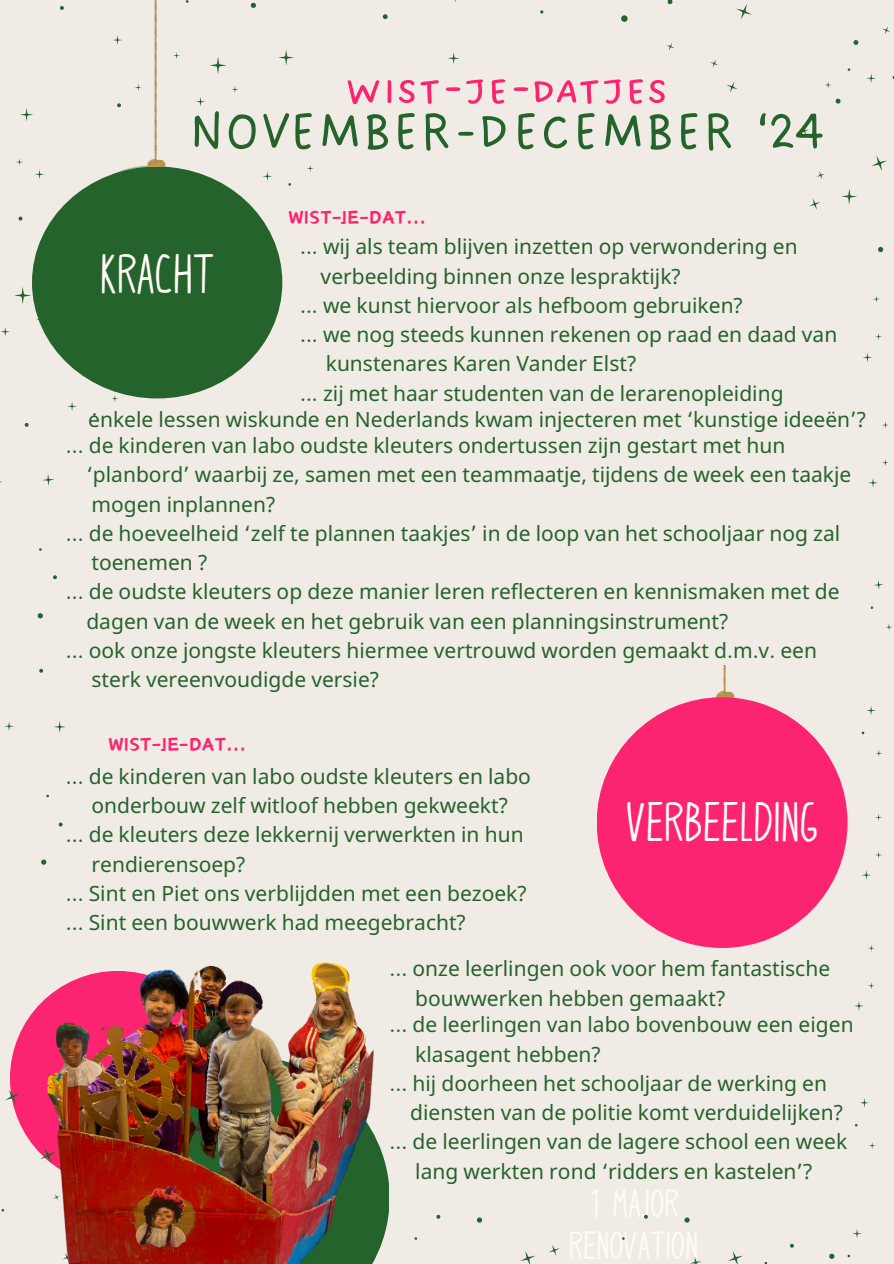
<style>
.page{position:relative;width:894px;height:1264px;background:#fff}
.page>*{position:absolute;margin:0;border:0;box-sizing:border-box;transform-origin:0 0}
.t1{font:56.25px "DO Sans Regular Alt";color:#25632d}
.t2{font:53.1px "DO All Caps Regular";color:#fc2471}
.t3{font:42.3px "Canva Handdrawn Cartoon";color:#fffbf7}
.t4{font:23.1px "Canva Sword Like Dream";color:#fc2471}
.t5{font:21px "Noto Sans";color:#25632d}
.s1{font-family:"Kacst Decorative"}
.s2{font-family:"Noto Sans Gurmukhi"}
</style>
<div class="page">
<div style="left:0;top:0;width:893px;height:1263px;background:#f1ebe5"></div>
<img style="left:60px;top:0;width:195px;height:210px">
<div style="left:32px;top:167px;width:250px;height:231px;background:#25632d;border-radius:50%"></div>
<svg style="left:278px;top:50px;width:16px;height:16px"></svg>
<svg style="left:35px;top:170px;width:9px;height:9px"></svg>
<svg style="left:60px;top:6px;width:4px;height:4px"></svg>
<svg style="left:135px;top:84px;width:7px;height:7px"></svg>
<svg style="left:173px;top:52px;width:7px;height:7px"></svg>
<svg style="left:20px;top:108px;width:13px;height:13px"></svg>
<svg style="left:231px;top:86px;width:7px;height:7px"></svg>
<svg style="left:16px;top:159px;width:7px;height:7px"></svg>
<svg style="left:307px;top:165px;width:6px;height:7px"></svg>
<svg style="left:112px;top:35px;width:10px;height:10px"></svg>
<svg style="left:263px;top:171px;width:9px;height:10px"></svg>
<svg style="left:195px;top:97px;width:10px;height:10px"></svg>
<svg style="left:209px;top:57px;width:18px;height:17px"></svg>
<svg style="left:251px;top:3px;width:5px;height:5px"></svg>
<svg style="left:117px;top:103px;width:4px;height:4px"></svg>
<svg style="left:727px;top:81px;width:11px;height:12px"></svg>
<svg style="left:882px;top:26px;width:8px;height:8px"></svg>
<svg style="left:736px;top:4px;width:16px;height:16px"></svg>
<svg style="left:666px;top:43px;width:9px;height:8px"></svg>
<svg style="left:710px;top:59px;width:8px;height:9px"></svg>
<svg style="left:667px;top:0;width:6px;height:5px"></svg>
<svg style="left:853px;top:40px;width:5px;height:5px"></svg>
<svg style="left:382px;top:14px;width:5px;height:5px"></svg>
<svg style="left:448px;top:52px;width:11px;height:12px"></svg>
<svg style="left:540px;top:10px;width:3px;height:4px"></svg>
<svg style="left:621px;top:15px;width:6px;height:7px"></svg>
<svg style="left:809px;top:198px;width:11px;height:12px"></svg>
<svg style="left:871px;top:155px;width:16px;height:16px"></svg>
<svg style="left:800px;top:127px;width:9px;height:8px"></svg>
<svg style="left:817px;top:171px;width:8px;height:8px"></svg>
<svg style="left:835px;top:98px;width:6px;height:6px"></svg>
<svg style="left:111px;top:395px;width:7px;height:7px"></svg>
<svg style="left:67px;top:402px;width:10px;height:9px"></svg>
<svg style="left:0;top:327px;width:10px;height:9px"></svg>
<svg style="left:14px;top:287px;width:17px;height:17px"></svg>
<svg style="left:841px;top:188px;width:16px;height:16px"></svg>
<svg style="left:825px;top:81px;width:6px;height:7px"></svg>
<svg style="left:866px;top:74px;width:9px;height:9px"></svg>
<svg style="left:878px;top:247px;width:5px;height:5px"></svg>
<svg style="left:42px;top:474px;width:12px;height:12px"></svg>
<svg style="left:25px;top:423px;width:4px;height:4px"></svg>
<svg style="left:53px;top:575px;width:4px;height:4px"></svg>
<svg style="left:38px;top:613px;width:5px;height:5px"></svg>
<svg style="left:863px;top:353px;width:9px;height:9px"></svg>
<svg style="left:873px;top:296px;width:6px;height:7px"></svg>
<svg style="left:875px;top:333px;width:7px;height:7px"></svg>
<svg style="left:885px;top:624px;width:7px;height:6px"></svg>
<svg style="left:874px;top:580px;width:9px;height:10px"></svg>
<svg style="left:868px;top:478px;width:9px;height:9px"></svg>
<svg style="left:882px;top:422px;width:6px;height:6px"></svg>
<svg style="left:882px;top:459px;width:6px;height:7px"></svg>
<svg style="left:875px;top:750px;width:7px;height:6px"></svg>
<svg style="left:866px;top:706px;width:9px;height:9px"></svg>
<img style="left:701px;top:665px;width:122px;height:83px">
<div style="left:596px;top:697px;width:251px;height:251px;background:#fc2471;border-radius:50%"></div>
<svg style="left:54px;top:721px;width:12px;height:12px"></svg>
<svg style="left:39px;top:669px;width:4px;height:3px"></svg>
<svg style="left:4px;top:721px;width:10px;height:10px"></svg>
<svg style="left:862px;top:870px;width:8px;height:10px"></svg>
<svg style="left:875px;top:814px;width:6px;height:7px"></svg>
<svg style="left:875px;top:852px;width:6px;height:6px"></svg>
<svg style="left:869px;top:1142px;width:6px;height:7px"></svg>
<svg style="left:860px;top:1098px;width:9px;height:9px"></svg>
<svg style="left:5px;top:1090px;width:5px;height:11px"></svg>
<svg style="left:854px;top:1001px;width:9px;height:9px"></svg>
<svg style="left:868px;top:945px;width:6px;height:6px"></svg>
<svg style="left:868px;top:982px;width:6px;height:7px"></svg>
<svg style="left:852px;top:1229px;width:9px;height:9px"></svg>
<svg style="left:691px;top:1257px;width:11px;height:6px"></svg>
<svg style="left:790px;top:1243px;width:4px;height:4px"></svg>
<svg style="left:829px;top:1253px;width:5px;height:6px"></svg>
<img style="left:10px;top:794px;width:377px;height:469px">
<svg style="left:548px;top:1245px;width:12px;height:11px"></svg>
<svg style="left:728px;top:1251px;width:15px;height:12px"></svg>
<svg style="left:644px;top:1214px;width:4px;height:5px"></svg>
<svg style="left:684px;top:1217px;width:6px;height:6px"></svg>
<svg style="left:339px;top:1242px;width:15px;height:16px"></svg>
<svg style="left:520px;top:1251px;width:15px;height:12px"></svg>
<svg style="left:436px;top:1214px;width:5px;height:5px"></svg>
<svg style="left:476px;top:1217px;width:6px;height:6px"></svg>
<h3 class="t2" style="left:344px;top:56px;width:325px">WIST-JE-DATJES</h3>
<p class="t1" style="left:187px;top:99px;width:639px">NOVEMBER-DECEMBER ‘24</p>
<h4 class="t4" style="left:288px;top:207px;width:139px">WIST-JE-DAT...</h4>
<p class="t5" style="left:300px;top:232px;width:499px"><span class="s1">...</span> wij als team blijven inzetten op verwondering en</p>
<p class="t5" style="left:320px;top:261px;width:361px">verbeelding binnen onze lespraktijk?</p>
<p class="t5" style="left:300px;top:290px;width:444px"><span class="s1">...</span> we kunst hiervoor als hefboom gebruiken?</p>
<p class="t5" style="left:300px;top:320px;width:538px"><span class="s1">...</span> we nog steeds kunnen rekenen op raad en daad van</p>
<h1 class="t5" style="left:326px;top:349px;width:312px">kunstenares Karen Vander Elst?</h1>
<h1 class="t5" style="left:300px;top:378px;width:485px"><span class="s1">...</span> zij met haar studenten van de lerarenopleiding</h1>
<h2 class="t3" style="left:100px;top:251px;width:116px">KRACHT</h2>
<p class="t5" style="left:88px;top:404px;width:779px">enkele lessen wiskunde en Nederlands kwam injecteren met <span class="s2">‘</span>kunstige ideeën<span class="s2">’</span>?</p>
<p class="t5" style="left:66px;top:430px;width:721px"><span class="s1">...</span> de kinderen van labo oudste kleuters ondertussen zijn gestart met hun</p>
<p class="t5" style="left:86px;top:460px;width:766px"><span class="s2">‘</span>planbord<span class="s2">’</span> waarbij ze, samen met een teammaatje, tijdens de week een taakje</p>
<p class="t5" style="left:91px;top:489px;width:185px">mogen inplannen?</p>
<p class="t5" style="left:66px;top:518px;width:775px"><span class="s1">...</span> de hoeveelheid <span class="s2">‘</span>zelf te plannen taakjes<span class="s2">’</span> in de loop van het schooljaar nog zal</p>
<p class="t5" style="left:91px;top:547px;width:117px">toenemen ?</p>
<p class="t5" style="left:66px;top:577px;width:775px"><span class="s1">...</span> de oudste kleuters op deze manier leren reflecteren en kennismaken met de</p>
<p class="t5" style="left:86px;top:606px;width:643px">dagen van de week en het gebruik van een planningsinstrument?</p>
<p class="t5" style="left:66px;top:635px;width:752px"><span class="s1">...</span> ook onze jongste kleuters hiermee vertrouwd worden gemaakt d<span class="s1">.</span>m<span class="s1">.</span>v<span class="s1">.</span> een</p>
<p class="t5" style="left:91px;top:664px;width:289px">sterk vereenvoudigde versie?</p>
<p class="t4" style="left:108px;top:733px;width:139px">WIST-JE-DAT...</p>
<p class="t5" style="left:66px;top:761px;width:466px"><span class="s1">...</span> de kinderen van labo oudste kleuters en labo</p>
<p class="t5" style="left:91px;top:790px;width:417px">onderbouw zelf witloof hebben gekweekt?</p>
<p class="t5" style="left:66px;top:819px;width:459px"><span class="s1">...</span> de kleuters deze lekkernij verwerkten in hun</p>
<p class="t5" style="left:91px;top:849px;width:155px">rendierensoep?</p>
<p class="t5" style="left:66px;top:878px;width:462px"><span class="s1">...</span> Sint en Piet ons verblijdden met een bezoek?</p>
<p class="t5" style="left:66px;top:907px;width:401px"><span class="s1">...</span> Sint een bouwwerk had meegebracht?</p>
<p class="t5" style="left:389px;top:953px;width:442px"><span class="s1">...</span> onze leerlingen ook voor hem fantastische</p>
<p class="t5" style="left:415px;top:983px;width:311px">bouwwerken hebben gemaakt?</p>
<h4 class="t5" style="left:389px;top:1009px;width:465px"><span class="s1">...</span> de leerlingen van labo bovenbouw een eigen</h4>
<p class="t5" style="left:415px;top:1039px;width:187px">klasagent hebben?</p>
<p class="t5" style="left:389px;top:1068px;width:439px"><span class="s1">...</span> hij doorheen het schooljaar de werking en</p>
<p class="t5" style="left:410px;top:1097px;width:434px">diensten van de politie komt verduidelijken?</p>
<p class="t5" style="left:389px;top:1126px;width:459px"><span class="s1">...</span> de leerlingen van de lagere school een week</p>
<p class="t5" style="left:415px;top:1156px;width:398px">lang werkten rond <span class="s2">‘</span>ridders en kastelen<span class="s2">’</span>?</p>
<p class="t3" style="left:626px;top:798px;width:193px">VERBEELDING</p>
</div>
